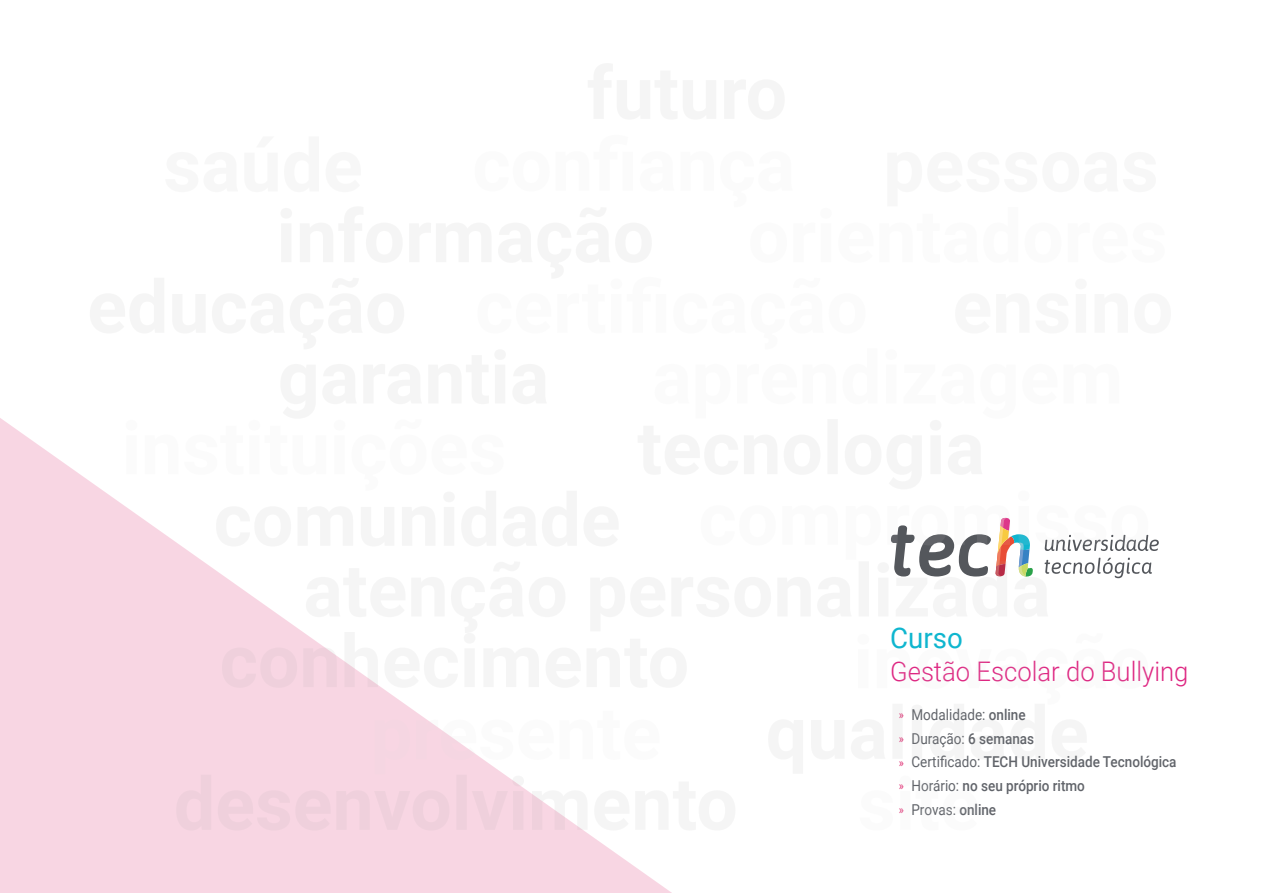
<style>
.page{position:relative;width:1263px;height:893px;background:#fff}
.page>*{position:absolute;margin:0;border:0;box-sizing:border-box;transform-origin:0 0}
.t1{font:28.5px "Roboto";color:#0fb6cf}
.t2{font:300 27px "Roboto";color:#de2782;scale:.95 1}
.t3{font:500 15px/23.7px "Roboto";color:#61646a;scale:.9 1}
.s1{font-weight:400;font-size:12px;color:#df3174}
.s2{font-weight:400}
</style>
<div class="page">
<svg style="left:0;top:418px;width:672px;height:475px;background:#f8dae5"></svg>
<svg style="left:306px;top:578px;width:366px;height:54px"></svg>
<svg style="left:222px;top:632px;width:450px;height:56px"></svg>
<svg style="left:176px;top:711px;width:496px;height:119px"></svg>
<svg style="left:90px;top:418px;width:1069px;height:160px"></svg>
<h1 class="t1" style="left:890px;top:618px;width:74px">Curso</h1>
<h2 class="t2" style="left:890px;top:653px;width:315px">Gestão Escolar do Bullying</h2>
<p class="t3" style="left:899px;top:702px;width:310px"><span class="s1">»</span> <span class="s2">Modalidade:</span> online<br><span class="s1">»</span> <span class="s2">Duração:</span> 6 semanas<br><span class="s1">»</span> <span class="s2">Certificado:</span> TECH Universidade Tecnológica <span class="s1">»</span> <span class="s2">Horário:</span> no seu próprio ritmo<br><span class="s1">»</span> <span class="s2">Provas:</span> online</p>
</div>
